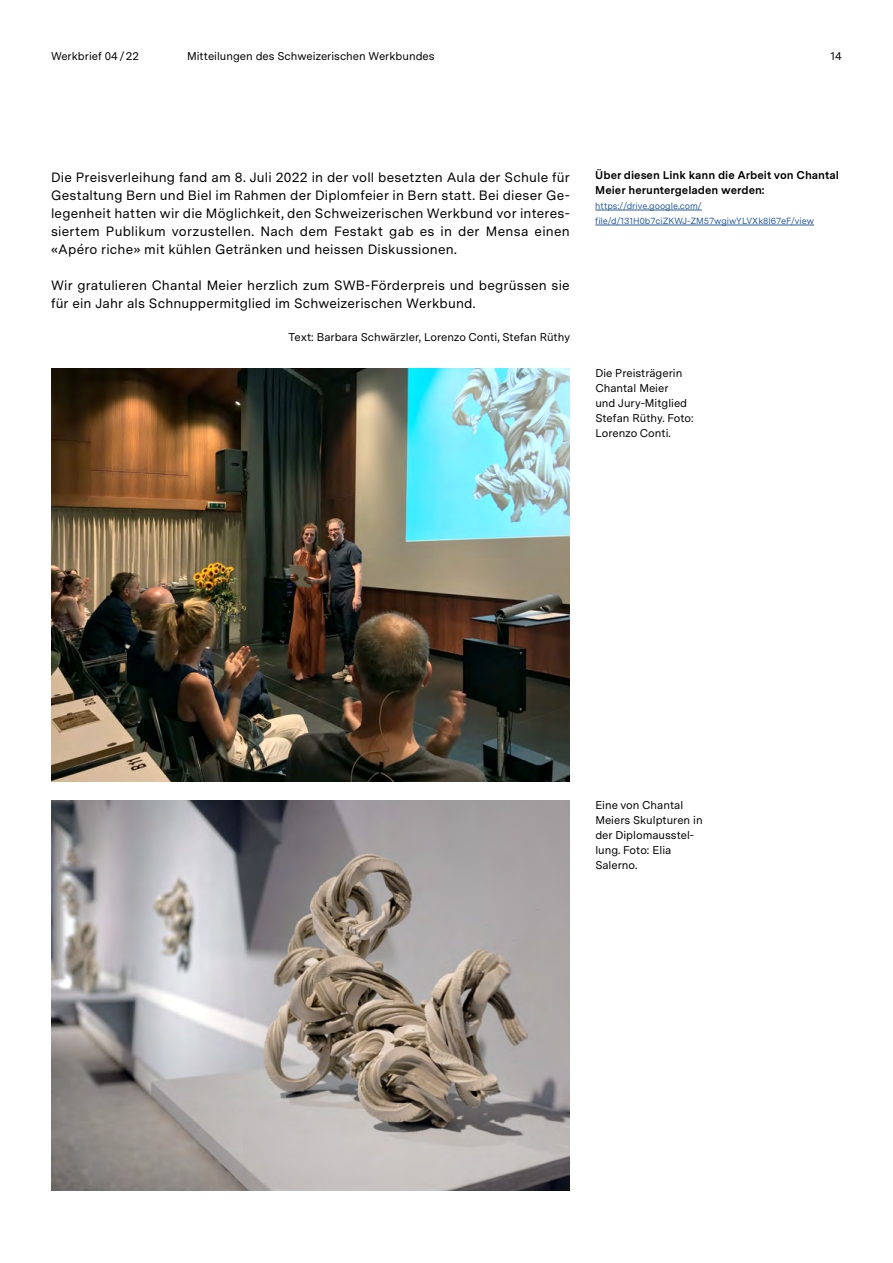
<style>
.page{position:relative;width:893px;height:1263px;background:#fff}
.page>*{position:absolute;margin:0;border:0;box-sizing:border-box;transform-origin:0 0}
.t1{font:13.5px/18px "Messina Sans";letter-spacing:.015em;color:#000;text-align:justify}
.t2{font:11.25px/15px "Messina Sans";color:#000}
.t3{font:700 11.25px/15px "Messina Sans";color:#000}
.t4{font:9px/15px "Messina Sans";color:#275b9b}
</style>
<div class="page">
<img style="left:51px;top:368px;width:519px;height:414px">
<img style="left:51px;top:800px;width:519px;height:390px">
<hr style="left:595px;top:210px;width:107px;height:1px;background:#275b9b">
<hr style="left:595px;top:225px;width:219px;height:1px;background:#275b9b">
<p class="t2" style="left:51px;top:49px;width:90px">Werkbrief 04 /22</p>
<p class="t2" style="left:187px;top:49px;width:249px">Mitteilungen des Schweizerischen Werkbundes</p>
<p class="t2" style="left:831px;top:49px;width:13px">14</p>
<p class="t1" style="left:51px;top:169px;width:520px">Die Preisverleihung fand am 8. Juli 2022 in der voll besetzten Aula der Schule für Gestaltung Bern und Biel im Rahmen der Diplomfeier in Bern statt. Bei dieser Ge&shy;legenheit hatten wir die Möglichkeit, den Schweizerischen Werkbund vor interes&shy;siertem Publikum vorzustellen. Nach dem Festakt gab es in der Mensa einen «Apéro riche» mit kühlen Getränken und heissen Diskussionen.</p>
<p class="t1" style="left:51px;top:277px;width:520px">Wir gratulieren Chantal Meier herzlich zum SWB-Förderpreis und begrüssen sie für ein Jahr als Schnuppermitglied im Schweizerischen Werkbund.</p>
<p class="t2" style="left:288px;top:330px;width:283px">Text: Barbara Schwärzler, Lorenzo Conti, Stefan Rüthy</p>
<p class="t3" style="left:595px;top:168px;width:245px">Über diesen Link kann die Arbeit von Chantal<br>Meier heruntergeladen werden:</p>
<p class="t4" style="left:595px;top:199px;width:220px">https://drive.google.com/ file/d/131H0b7ciZKWJ-ZM57wgiwYLVXk8l67eF/view</p>
<p class="t2" style="left:595px;top:366px;width:100px">Die Preisträgerin<br>Chantal Meier<br>und Jury-Mitglied<br>Stefan Rüthy. Foto:<br>Lorenzo Conti.</p>
<p class="t2" style="left:595px;top:798px;width:109px">Eine von Chantal<br>Meiers Skulpturen in der Diplomausstel&shy;lung. Foto: Elia<br>Salerno.</p>
</div>
